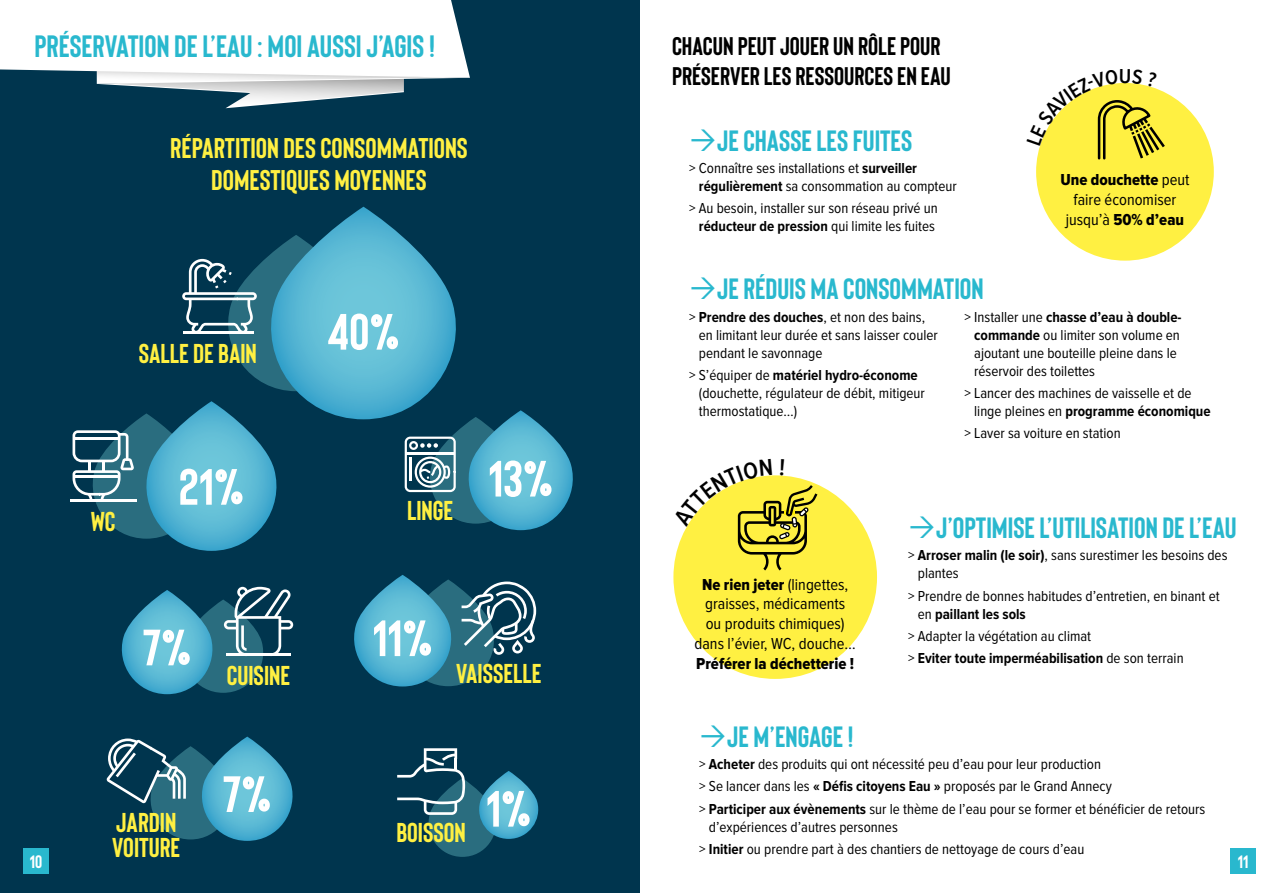
<style>
.page{position:relative;width:1276px;height:893px;background:#fff}
.page>*{position:absolute;margin:0;border:0;box-sizing:border-box;transform-origin:0 0}
.t1{font:700 51px "Bison";color:#fff}
.t2{font:700 30.9px "Bison";color:#29b8ce}
.t3{font:700 29.25px "Bison";color:#29b8ce}
.t4{font:700 28.5px/31.5px "Bison";color:#fff042;text-align:center}
.t5{font:700 27.3px/25.7px "Bison";color:#fff042}
.t6{font:700 25.5px/30.6px "Bison";color:#000}
.t7{font:700 18px "Bison";color:#fff}
.t8{font:16.5px/19.8px "Proxima Nova Cond";color:#000;text-align:center}
.t9{font:16.5px "Proxima Nova Cond Extrabld";color:#000}
.t10{font:15px/18px "Proxima Nova Cond";color:#000}
.s1{font-weight:700}
.s2{font-family:"Proxima Nova Cond"}
</style>
<div class="page">
<div style="left:0;top:0;width:639px;height:893px;background:#00354e"></div>
<div style="left:673px;top:475px;width:204px;height:204px;background:#fff042;border-radius:50%"></div>
<div style="left:1036px;top:83px;width:177px;height:178px;background:#fff042;border-radius:50%"></div>
<div style="left:23px;top:848px;width:26px;height:26px;background:#29b8ce"></div>
<div style="left:1230px;top:848px;width:25px;height:26px;background:#29b8ce"></div>
<svg style="left:0;top:0;width:470px;height:108px"></svg>
<hr style="left:70px;top:500px;width:66px;height:2px;background:#fff">
<svg style="left:73px;top:207px;width:500px;height:344px"></svg>
<hr style="left:409px;top:458px;width:2px;height:23px;background:#fff">
<svg style="left:354px;top:575px;width:182px;height:111px"></svg>
<svg style="left:121px;top:587px;width:172px;height:107px"></svg>
<svg style="left:397px;top:748px;width:142px;height:109px"></svg>
<svg style="left:107px;top:737px;width:186px;height:104px"></svg>
<svg style="left:673px;top:475px;width:144px;height:95px"></svg>
<svg style="left:1036px;top:83px;width:131px;height:78px"></svg>
<h2 class="t2" style="left:34px;top:29px;width:402px">PRÉSERVATION DE L’EAU : MOI AUSSI J’AGIS !</h2>
<h3 class="t6" style="left:672px;top:31px;width:280px">CHACUN PEUT JOUER UN RÔLE POUR<br>PRÉSERVER LES RESSOURCES EN EAU</h3>
<h3 class="t4" style="left:170px;top:133px;width:299px">RÉPARTITION DES CONSOMMATIONS<br>DOMESTIQUES MOYENNES</h3>
<h3 class="t3" style="left:717px;top:125px;width:197px">JE CHASSE LES FUITES</h3>
<p class="t10" style="left:699px;top:160px;width:259px;text-indent:-10px">&gt; Connaître ses installations et <span class="s1">surveiller régulièrement</span> sa consommation au compteur</p>
<p class="t10" style="left:689px;top:200px;width:250px;text-align:center">&gt; Au besoin, installer sur son réseau privé un <span class="s1">réducteur de pression</span> qui limite les fuites</p>
<p class="t9" style="left:1060px;top:172px;width:131px">Une douchette <span class="s2">peut</span></p>
<p class="t8" style="left:1073px;top:190px;width:104px">faire économiser</p>
<p class="t9" style="left:1065px;top:212px;width:120px"><span class="s2">jusqu’à</span> 50% d’eau</p>
<h3 class="t5" style="left:139px;top:341px;width:119px">SALLE DE BAIN</h3>
<h1 class="t1" style="left:327px;top:304px;width:74px">40%</h1>
<h3 class="t5" style="left:91px;top:509px;width:26px">WC</h3>
<h1 class="t1" style="left:179px;top:459px;width:67px">21%</h1>
<h1 class="t1" style="left:143px;top:620px;width:50px">7%</h1>
<h3 class="t5" style="left:227px;top:663px;width:65px">CUISINE</h3>
<h3 class="t5" style="left:407px;top:498px;width:48px">LINGE</h3>
<h1 class="t1" style="left:488px;top:451px;width:66px">13%</h1>
<h1 class="t1" style="left:372px;top:610px;width:62px">11%</h1>
<h3 class="t5" style="left:456px;top:660px;width:87px">VAISSELLE</h3>
<h3 class="t3" style="left:717px;top:273px;width:268px">JE RÉDUIS MA CONSOMMATION</h3>
<p class="t10" style="left:699px;top:308px;width:240px;text-indent:-10px">&gt; <span class="s1">Prendre des douches</span>, et non des bains, en limitant leur durée et sans laisser couler pendant le savonnage</p>
<p class="t10" style="left:699px;top:366px;width:228px;text-indent:-10px">&gt; S’équiper de <span class="s1">matériel hydro-économe </span>(douchette, régulateur de débit, mitigeur thermostatique…)</p>
<p class="t10" style="left:974px;top:308px;width:209px;text-indent:-10px">&gt; Installer une <span class="s1">chasse d’eau à double&shy;commande</span> ou limiter son volume en ajoutant une bouteille pleine dans le réservoir des toilettes</p>
<p class="t10" style="left:974px;top:384px;width:238px;text-indent:-10px">&gt; Lancer des machines de vaisselle et de linge pleines en <span class="s1">programme économique</span></p>
<p class="t10" style="left:964px;top:425px;width:158px">&gt; Laver sa voiture en station</p>
<p class="t9" style="left:702px;top:576px;width:148px">Ne rien jeter <span class="s2">(lingettes,</span></p>
<p class="t8" style="left:694px;top:595px;width:163px">graisses, médicaments<br>ou produits chimiques) dans l’évier, WC, douche…</p>
<p class="t9" style="left:696px;top:656px;width:159px">Préférer la déchetterie !</p>
<h3 class="t3" style="left:936px;top:512px;width:302px">J’OPTIMISE L’UTILISATION DE L’EAU</h3>
<p class="t10" style="left:918px;top:547px;width:311px;text-indent:-10px">&gt; <span class="s1">Arroser malin (le soir)</span>, sans surestimer les besoins des plantes</p>
<p class="t10" style="left:918px;top:587px;width:303px;text-indent:-10px">&gt; Prendre de bonnes habitudes d’entretien, en binant et en <span class="s1">paillant les sols</span></p>
<p class="t10" style="left:908px;top:625px;width:277px;line-height:22.2px">&gt; Adapter la végétation au climat<br>&gt; <span class="s1">Eviter toute imperméabilisation</span> de son terrain</p>
<h3 class="t3" style="left:727px;top:721px;width:128px">JE M’ENGAGE !</h3>
<p class="t10" style="left:699px;top:754px;width:508px;line-height:22.2px">&gt; <span class="s1">Acheter</span> des produits qui ont nécessité peu d’eau pour leur production<br>&gt; Se lancer dans les <span class="s1">« Défis citoyens Eau »</span> proposés par le Grand Annecy<br>&gt; <span class="s1">Participer aux évènements</span> sur le thème de l’eau pour se former et bénéficier de retours</p>
<p class="t10" style="left:699px;top:816px;width:387px;line-height:22.2px;text-indent:10px">d’expériences d’autres personnes<br>&gt; <span class="s1">Initier</span> ou prendre part à des chantiers de nettoyage de cours d’eau</p>
<h1 class="t1" style="left:223px;top:766px;width:50px">7%</h1>
<h1 class="t1" style="left:486px;top:781px;width:47px">1%</h1>
<h3 class="t5" style="left:112px;top:809px;width:70px">JARDIN<br>VOITURE</h3>
<h3 class="t5" style="left:396px;top:820px;width:71px">BOISSON</h3>
<p class="t7" style="left:30px;top:852px;width:14px">10</p>
<p class="t7" style="left:1237px;top:852px;width:12px">11</p>
</div>
